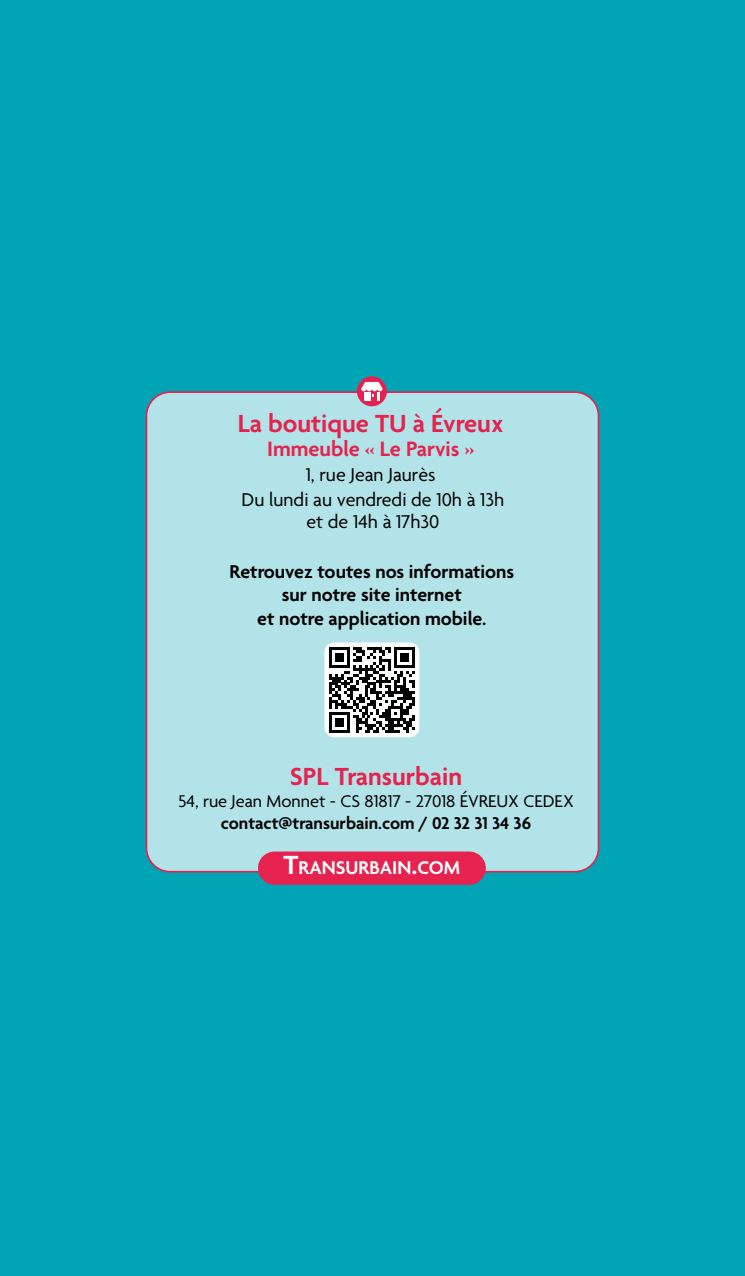
<style>
.page{position:relative;width:745px;height:1276px;background:#fff}
.page>*{position:absolute;margin:0;border:0;box-sizing:border-box;transform-origin:0 0}
.t1{font:600 26.75px "Agenda";color:#e6224e}
.t2{font:600 22.5px "Agenda";color:#e6224e}
.t3{font:600 20px/23.5px "Agenda";color:#000;text-align:center}
.t4{font:20px/25px "Agenda";color:#000;text-align:center}
.t5{font:600 20px "Agenda";color:#fff}
.t6{font:18.5px "Agenda";color:#000}
.t7{font:600 18.5px "Agenda";color:#000}
.s1{font-size:28.5px}
</style>
<div class="page">
<div style="left:0;top:0;width:744px;height:1276px;background:#00a4b4"></div>
<div style="left:146px;top:392px;width:452px;height:479px;background:#b2e3e8;border-radius:24px"></div>
<div style="left:145px;top:391px;width:454px;height:481px;border:2px solid #e6224e;border-radius:24px"></div>
<svg style="left:356px;top:376px;width:30px;height:30px"></svg>
<svg style="left:361px;top:382px;width:21px;height:19px"></svg>
<div style="left:258px;top:851px;width:227px;height:34px;background:#e6224e;border-radius:17px"></div>
<div style="left:324px;top:642px;width:95px;height:95px;background:#fff;border-radius:9px"></div>
<svg style="left:329px;top:647px;width:85px;height:85px"></svg>
<h1 class="t1" style="left:237px;top:409px;width:267px">La boutique TU à Évreux</h1>
<p class="t2" style="left:267px;top:436px;width:208px">Immeuble « Le Parvis »</p>
<p class="t4" style="left:241px;top:463px;width:264px">1, rue Jean Jaurès<br>Du lundi au vendredi de 10h à 13h</p>
<p class="t4" style="left:306px;top:510px;width:134px">et de 14h à 17h30</p>
<p class="t3" style="left:229px;top:561px;width:286px">Retrouvez toutes nos informations sur notre site internet<br>et notre application mobile.</p>
<h1 class="t1" style="left:290px;top:762px;width:174px">SPL Transurbain</h1>
<p class="t6" style="left:178px;top:791px;width:397px">54, rue Jean Monnet - CS 81817 - 27018 ÉVREUX CEDEX</p>
<p class="t7" style="left:221px;top:812px;width:311px">contact@transurbain.com / 02 32 31 34 36</p>
<p class="t5" style="left:283px;top:857px;width:178px"><span class="s1">T</span>RANSURBAIN<span class="s1">.</span>COM</p>
</div>
